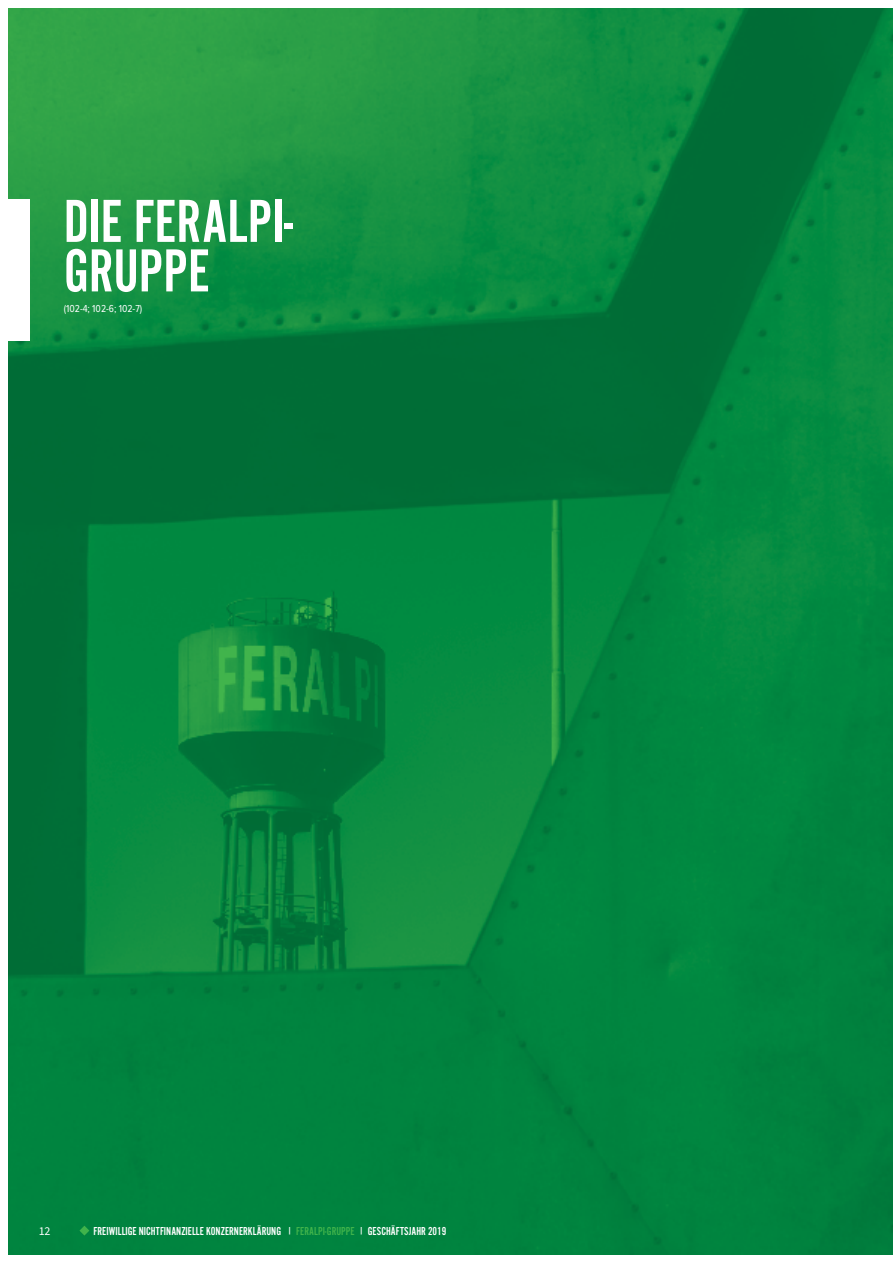
<style>
.page{position:relative;width:893px;height:1263px;background:#fff}
.page>*{position:absolute;margin:0;border:0;box-sizing:border-box;transform-origin:0 0}
.t1{font:63px/49.5px "Alternate Got No 2 D";color:#fff}
.t2{font:12px "Alternate Got No 2 D";color:#fff}
.t3{font:12px "Source Sans Pro";color:#fff}
.t4{font:10.5px "Proxima Nova Cond";color:#fff}
.s1{font-size:9px}
.s2{color:#40b34b}
</style>
<div class="page">
<img style="left:9px;top:9px;width:884px;height:1245px">
<div style="left:0;top:200px;width:30px;height:141px;background:#fff"></div>
<svg style="left:79px;top:1226px;width:10px;height:9px"></svg>
<h1 class="t1" style="left:64px;top:198px;width:231px">DIE FERALPI-<br>GRUPPE</h1>
<p class="t4" style="left:64px;top:301px;width:80px">(102-4; 102-6; 102-7)</p>
<p class="t3" style="left:39px;top:1223px;width:13px">12</p>
<p class="t2" style="left:94px;top:1224px;width:354px">FREIWILLIGE NICHTFINANZIELLE KONZERNERKLÄRUNG <span class="s1">|</span> <span class="s2">FERALPI-GRUPPE</span> <span class="s1">|</span> GESCHÄFTSJAHR 2019</p>
</div>
